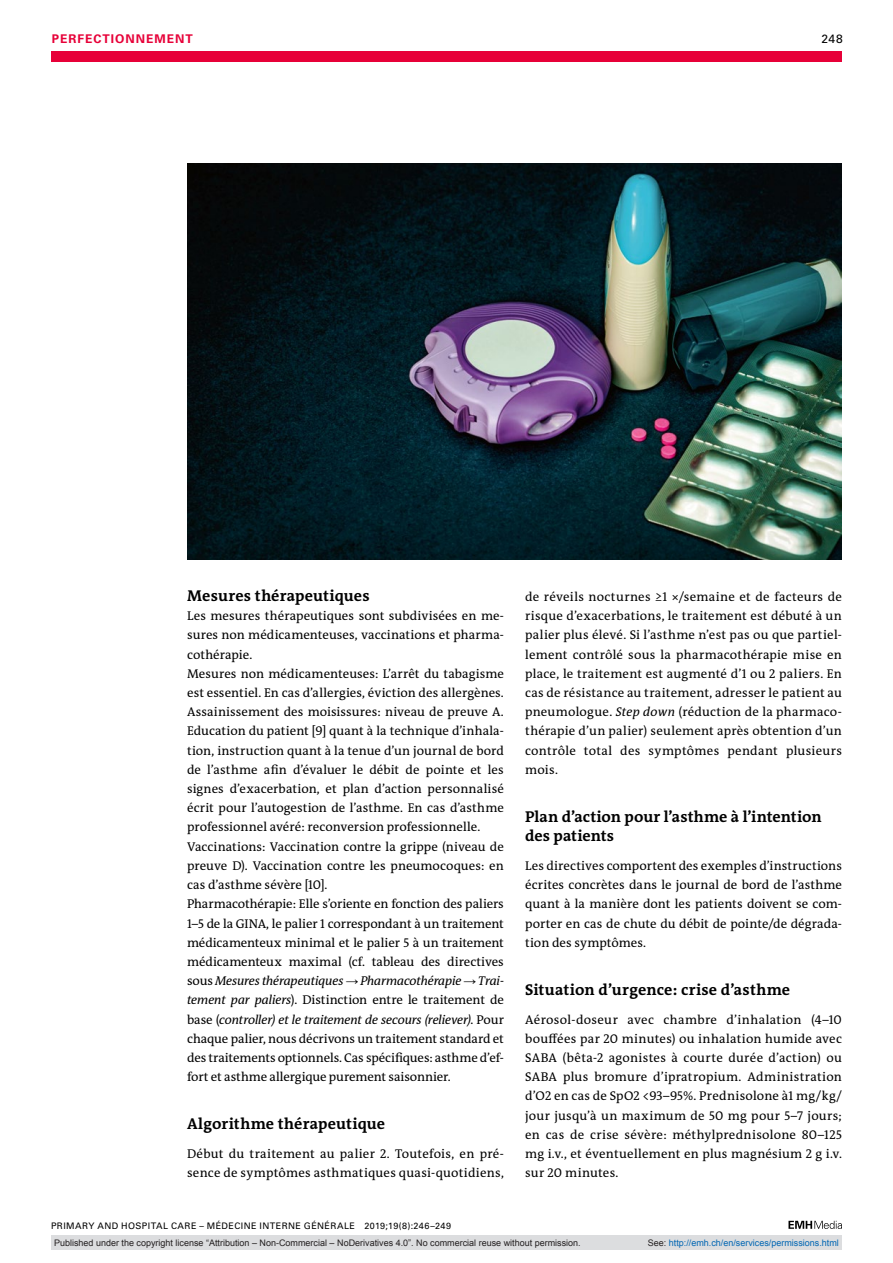
<style>
.page{position:relative;width:893px;height:1263px;background:#fff}
.page>*{position:absolute;margin:0;border:0;box-sizing:border-box;transform-origin:0 0}
.t1{font:700 15.75px/19.2px "The Antiqua B W7";letter-spacing:.005em;color:#000}
.t2{font:12.75px/19.2px "The Antiqua B W5 Plain";letter-spacing:.005em;color:#000;text-align:justify}
.t3{font:700 12px "Univers LT Std";color:#e70038}
.t4{font:12px "Univers LT Std";color:#000}
.t5{font:9px "Arial";color:#231f20}
.t6{font:9px "Univers LT Std";letter-spacing:.05em;color:#000}
.t7{font:9px "Arial";color:#0166b3}
.s1{font-style:italic}
.s2{font-family:"Arial"}
.s3{color:#231f20}
</style>
<div class="page">
<div style="left:51px;top:51px;width:791px;height:11px;background:#e70038"></div>
<svg style="left:788px;top:1221px;width:54px;height:8px"></svg>
<img style="left:187px;top:164px;width:655px;height:396px">
<div style="left:51px;top:1235px;width:791px;height:15px;background:#dcdddf"></div>
<p class="t3" style="left:52px;top:31px;width:18px">PERFECTIONNEMENT</p>
<p class="t4" style="left:822px;top:31px;width:23px">248</p>
<p class="t1" style="left:187px;top:586px;width:184px">Mesures thérapeutiques</p>
<p class="t2" style="left:187px;top:606px;width:318px;text-align:left">Les mesures thérapeutiques sont subdivisées en me&shy;sures non médicamenteuses, vaccinations et pharma&shy;cothérapie.<br>Mesures non médicamenteuses: L’arrêt du tabagisme est essentiel. En cas d’allergies, éviction des allergènes.<br>Assainissement des moisissures: niveau de preuve A.<br>Education du patient [9] quant à la technique d’inhala&shy;tion, instruction quant à la tenue d’un journal de bord de l’asthme afin d’évaluer le débit de pointe et les signes d’exacerbation, et plan d’action personnalisé écrit pour l’autogestion de l’asthme. En cas d’asthme professionnel avéré: reconversion professionnelle.<br>Vaccinations: Vaccination contre la grippe (niveau de preuve D). Vaccination contre les pneumocoques: en cas d’asthme sévère [10].<br>Pharmacothérapie: Elle s’oriente en fonction des paliers 1–5 de la GINA, le palier 1 correspondant à un traitement médicamenteux minimal et le palier 5 à un traitement médicamenteux maximal (cf. tableau des directives sous <span class="s1">Mesures thérapeutiques</span> <span class="s2">→</span> <span class="s1">Pharmacothérapie</span> <span class="s2">→</span> <span class="s1">Trai&shy;tement par paliers</span>). Distinction entre le traitement de base (<span class="s1">controller) et le traitement de secours (reliever)</span>. Pour chaque palier, nous décrivons un traitement standard et des traitements optionnels. Cas spécifiques: asthme d’ef&shy;fort et asthme allergique purement saisonnier.</p>
<p class="t1" style="left:187px;top:1114px;width:200px">Algorithme thérapeutique</p>
<p class="t2" style="left:187px;top:1144px;width:318px">Début du traitement au palier 2. Toutefois, en pré&shy;sence de symptômes asthmatiques quasi-quotidiens,</p>
<p class="t6" style="left:51px;top:1220px;width:402px">PRIMARY AND HOSPITAL CARE – MÉDECINE INTERNE GÉNÉRALE 2019;19(8):246–249</p>
<p class="t2" style="left:525px;top:587px;width:318px">de réveils nocturnes ≥1 ×/semaine et de facteurs de risque d’exacerbations, le traitement est débuté à un palier plus élevé. Si l’asthme n’est pas ou que partiel&shy;lement contrôlé sous la pharmacothérapie mise en place, le traitement est augmenté d’1 ou 2 paliers. En cas de résistance au traitement, adresser le patient au pneumologue. <span class="s1">Step down</span> (réduction de la pharmaco&shy;thérapie d’un palier) seulement après obtention d’un contrôle total des symptômes pendant plusieurs mois.</p>
<p class="t1" style="left:525px;top:807px;width:298px">Plan d’action pour l’asthme à l’intention des patients</p>
<p class="t2" style="left:525px;top:856px;width:318px">Les directives comportent des exemples d’instructions écrites concrètes dans le journal de bord de l’asthme quant à la manière dont les patients doivent se com&shy;porter en cas de chute du débit de pointe/de dégrada&shy;tion des symptômes.</p>
<p class="t1" style="left:525px;top:980px;width:267px">Situation d’urgence: crise d’asthme</p>
<p class="t2" style="left:525px;top:1010px;width:318px">Aérosol-doseur avec chambre d’inhalation (4–10 bouffées par 20 minutes) ou inhalation humide avec SABA (bêta-2 agonistes à courte durée d’action) ou SABA plus bromure d’ipratropium. Administration d’O2 en cas de SpO2 &lt;93–95%. Prednisolone à1 mg/kg/ jour jusqu’à un maximum de 50 mg pour 5–7 jours; en cas de crise sévère: méthylprednisolone 80–125 mg i.v., et éventuellement en plus magnésium 2 g i.v. sur 20 minutes.</p>
<p class="t5" style="left:54px;top:1237px;width:528px">Published under the copyright license “Attribution – Non-Commercial – NoDerivatives 4.0”. No commercial reuse without permission.</p>
<p class="t7" style="left:648px;top:1237px;width:193px"><span class="s3">See:</span> http://emh.ch/en/services/permissions.html</p>
</div>
